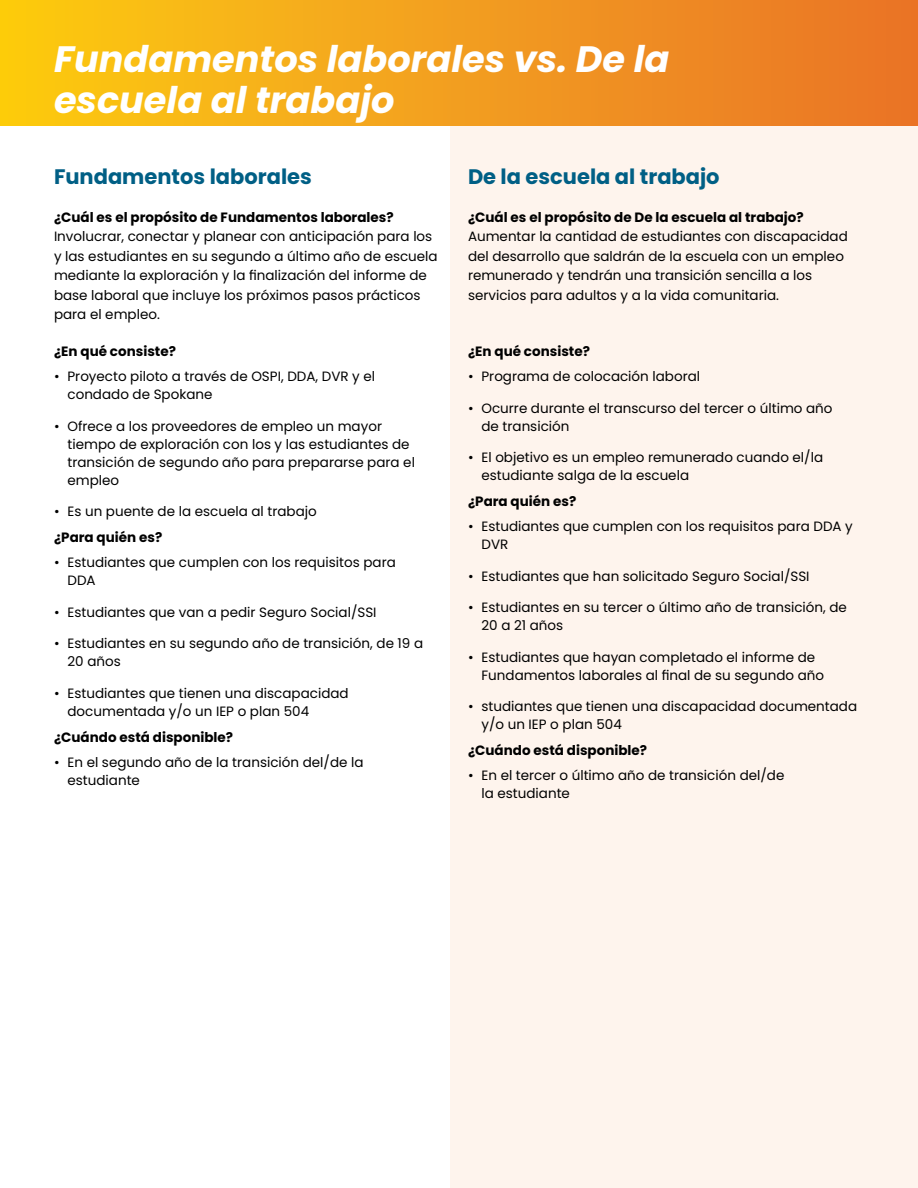
<style>
.page{position:relative;width:918px;height:1188px;background:#fff}
.page>*{position:absolute;margin:0;border:0;box-sizing:border-box;transform-origin:0 0}
.t1{font:italic 700 36.75px/40.7px "Poppins";color:#fff}
.t2{font:700 21px "Poppins";color:#005f85}
.t3{font:13.5px/18px "Poppins";color:#000}
.t4{font:700 13.5px "Poppins";color:#000}
</style>
<div class="page">
<div style="left:450px;top:126px;width:467px;height:1061px;background:#fef4ed"></div>
<div style="left:0;top:0;width:918px;height:125px;background:linear-gradient(to right,#fccb11,#e97229)"></div>
<h1 class="t1" style="left:54px;top:39px;width:617px">Fundamentos laborales vs. De la escuela al trabajo</h1>
<h2 class="t2" style="left:54px;top:165px;width:259px">Fundamentos laborales</h2>
<p class="t4" style="left:54px;top:209px;width:341px">¿Cuál es el propósito de Fundamentos laborales?</p>
<p class="t3" style="left:54px;top:227px;width:385px;line-height:19.5px">Involucrar, conectar y planear con anticipación para los y las estudiantes en su segundo a último año de escuela mediante la exploración y la finalización del informe de base laboral que incluye los próximos pasos prácticos para el empleo.</p>
<p class="t4" style="left:54px;top:344px;width:123px">¿En qué consiste?</p>
<p class="t3" style="left:68px;top:368px;width:309px;text-indent:-14px">• Proyecto piloto a través de OSPI, DDA, DVR y el condado de Spokane</p>
<p class="t3" style="left:68px;top:417px;width:349px;text-indent:-14px">• Ofrece a los proveedores de empleo un mayor tiempo de exploración con los y las estudiantes de transición de segundo año para prepararse para el empleo</p>
<p class="t3" style="left:54px;top:503px;width:264px">• Es un puente de la escuela al trabajo</p>
<p class="t4" style="left:54px;top:530px;width:110px">¿Para quién es?</p>
<p class="t3" style="left:68px;top:554px;width:330px;text-indent:-14px">• Estudiantes que cumplen con los requisitos para<br>DDA</p>
<p class="t3" style="left:54px;top:603px;width:324px">• Estudiantes que van a pedir Seguro Social/SSI</p>
<p class="t3" style="left:68px;top:635px;width:357px;text-indent:-14px">• Estudiantes en su segundo año de transición, de 19 a<br>20 años</p>
<p class="t3" style="left:68px;top:684px;width:283px;text-indent:-14px">• Estudiantes que tienen una discapacidad documentada y/o un IEP o plan 504</p>
<p class="t4" style="left:54px;top:729px;width:181px">¿Cuándo está disponible?</p>
<p class="t3" style="left:68px;top:753px;width:298px;text-indent:-14px">• En el segundo año de la transición del/de la estudiante</p>
<h2 class="t2" style="left:468px;top:165px;width:253px">De la escuela al trabajo</h2>
<p class="t4" style="left:468px;top:209px;width:337px">¿Cuál es el propósito de De la escuela al trabajo?</p>
<p class="t3" style="left:468px;top:227px;width:381px;line-height:19.5px">Aumentar la cantidad de estudiantes con discapacidad del desarrollo que saldrán de la escuela con un empleo remunerado y tendrán una transición sencilla a los servicios para adultos y a la vida comunitaria.</p>
<p class="t4" style="left:468px;top:344px;width:123px">¿En qué consiste?</p>
<p class="t3" style="left:468px;top:368px;width:234px">• Programa de colocación laboral</p>
<p class="t3" style="left:482px;top:399px;width:353px;text-indent:-14px">• Ocurre durante el transcurso del tercer o último año de transición</p>
<p class="t3" style="left:482px;top:449px;width:343px;text-indent:-14px">• El objetivo es un empleo remunerado cuando el/la estudiante salga de la escuela</p>
<p class="t4" style="left:468px;top:494px;width:110px">¿Para quién es?</p>
<p class="t3" style="left:482px;top:518px;width:373px;text-indent:-14px">• Estudiantes que cumplen con los requisitos para DDA y<br>DVR</p>
<p class="t3" style="left:468px;top:567px;width:343px">• Estudiantes que han solicitado Seguro Social/SSI</p>
<p class="t3" style="left:482px;top:599px;width:367px;text-indent:-14px">• Estudiantes en su tercer o último año de transición, de<br>20 a 21 años</p>
<p class="t3" style="left:482px;top:648px;width:344px;text-indent:-14px">• Estudiantes que hayan completado el informe de<br>Fundamentos laborales al final de su segundo año</p>
<p class="t3" style="left:482px;top:698px;width:377px;text-indent:-14px">• studiantes que tienen una discapacidad documentada y/o un IEP o plan 504</p>
<p class="t4" style="left:468px;top:743px;width:181px">¿Cuándo está disponible?</p>
<p class="t3" style="left:482px;top:767px;width:304px;text-indent:-14px">• En el tercer o último año de transición del/de la estudiante</p>
</div>
